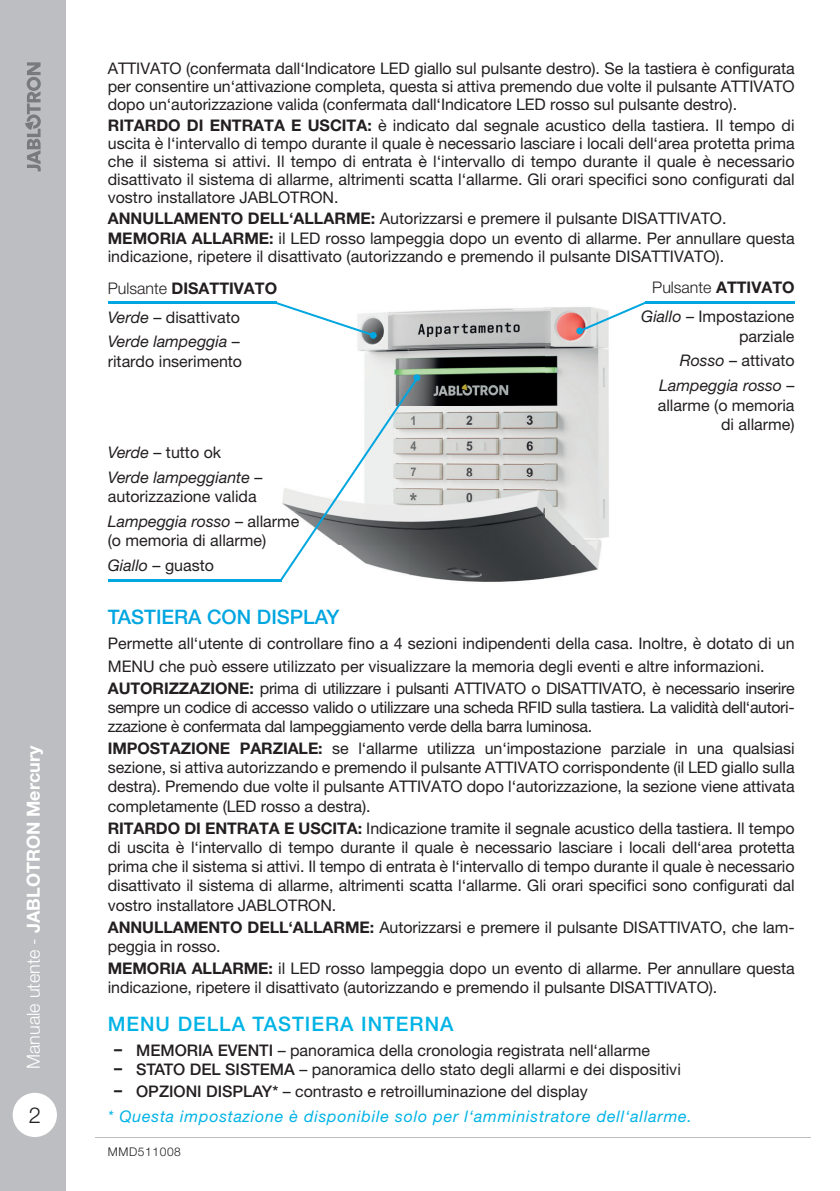
<style>
.page{position:relative;width:840px;height:1191px;background:#fff}
.page>*{position:absolute;margin:0;border:0;box-sizing:border-box;transform-origin:0 0}
.t1{font:300 22px "Helvetica Neue LT Pro";color:#231f20}
.t2{font:500 20px "Helvetica Neue LT Pro";letter-spacing:.05em;color:#00b3e5}
.t3{font:500 20px "Helvetica Neue LT Pro";color:#00a6e0}
.t4{font:700 18px "Helvetica Neue LT Pro";color:#fff}
.t5{font:16px/19.2px "Helvetica Neue LT Pro";color:#231f20}
.t6{font:16px/19.2px "Helvetica Neue LT Pro";letter-spacing:-.025em;color:#231f20}
.t7{font:italic 16px/24.8px "Helvetica Neue LT Pro";letter-spacing:.05em;color:#00b3e5}
.t8{font:italic 16px/24.8px "Helvetica Neue LT Pro";color:#231f20}
.t9{font:700 16px "Helvetica Neue LT Pro";color:#231f20}
.t10{font:300 16px "Helvetica Neue LT Pro";color:#231f20}
.t11{font:300 12px "Helvetica Neue LT Pro";letter-spacing:.05em;color:#231f20}
.s1{font-weight:300}
.s2{font-weight:700}
.s3{font-style:normal}
.s4{font-style:italic}
.s5{font-family:"Arial";font-weight:700}
.s6{font-weight:500}
.s7{font-family:"Arial";font-weight:700;font-style:normal;color:#231f20}
.s8{font-weight:500;font-style:normal;color:#231f20}
.s9{font-style:normal;color:#231f20}
</style>
<div class="page">
<div style="left:0;top:0;width:65px;height:1191px;background:#bdbec1"></div>
<svg style="left:25px;top:62px;width:16px;height:109px"></svg>
<div style="left:13px;top:1092px;width:44px;height:45px;background:#fff;border-radius:50%"></div>
<img style="left:273px;top:301px;width:336px;height:281px">
<svg style="left:279px;top:374px;width:141px;height:207px"></svg>
<hr style="left:108px;top:579px;width:173px;height:2px;background:#00a6e0">
<hr style="left:108px;top:302px;width:168px;height:2px;background:#00a6e0">
<hr style="left:644px;top:301px;width:150px;height:2px;background:#00a6e0">
<svg style="left:576px;top:301px;width:70px;height:33px"></svg>
<svg style="left:275px;top:302px;width:101px;height:37px"></svg>
<p class="t4" style="left:27px;top:1069px;width:325px;rotate:-90deg"><span class="s1">Manuale utente -</span> JABLOTRON Mercury</p>
<h1 class="t1" style="left:29px;top:1107px;width:14px">2</h1>
<p class="t5" style="left:108px;top:61px;width:688px;line-height:18px;text-align:justify">ATTIVATO (confermata dall‘Indicatore LED giallo sul pulsante destro). Se la tastiera è configurata per consentire un‘attivazione completa, questa si attiva premendo due volte il pulsante ATTIVATO dopo un‘autorizzazione valida (confermata dall‘Indicatore LED rosso sul pulsante destro).</p>
<p class="t5" style="left:108px;top:118px;width:688px;line-height:18px;text-align:justify"><span class="s2">RITARDO DI ENTRATA E USCITA:</span> è indicato dal segnale acustico della tastiera. Il tempo di uscita è l‘intervallo di tempo durante il quale è necessario lasciare i locali dell‘area protetta prima che il sistema si attivi. Il tempo di entrata è l‘intervallo di tempo durante il quale è necessario disattivato il sistema di allarme, altrimenti scatta l‘allarme. Gli orari specifici sono configurati dal vostro installatore JABLOTRON.</p>
<p class="t5" style="left:108px;top:209px;width:688px;line-height:20.8px"><span class="s2">ANNULLAMENTO DELL‘ALLARME:</span> Autorizzarsi e premere il pulsante DISATTIVATO.<br><span class="s2">MEMORIA ALLARME:</span> il LED rosso lampeggia dopo un evento di allarme. Per annullare questa</p>
<p class="t5" style="left:108px;top:249px;width:617px">indicazione, ripetere il disattivato (autorizzando e premendo il pulsante DISATTIVATO).</p>
<p class="t9" style="left:108px;top:282px;width:171px"><span class="s1">Pulsante</span> DISATTIVATO</p>
<p class="t10" style="left:652px;top:282px;width:144px">Pulsante <span class="s2">ATTIVATO</span></p>
<p class="t8" style="left:108px;top:306px;width:134px">Verde <span class="s3">– disattivato<br></span>Verde lampeggia <span class="s3">–</span></p>
<p class="t5" style="left:108px;top:353px;width:136px">ritardo inserimento</p>
<p class="t8" style="left:108px;top:442px;width:156px">Verde <span class="s3">– tutto ok<br></span>Verde lampeggiante <span class="s3">–</span></p>
<p class="t5" style="left:108px;top:486px;width:193px;line-height:24.8px">autorizzazione valida<br><span class="s4">Lampeggia rosso</span> – allarme</p>
<p class="t5" style="left:108px;top:530px;width:160px;line-height:24.8px">(o memoria di allarme)<br><span class="s4">Giallo</span> – guasto</p>
<p class="t5" style="left:641px;top:309px;width:155px;text-align:right"><span class="s4">Giallo</span> – Impostazione parziale</p>
<p class="t8" style="left:659px;top:350px;width:137px;text-align:right">Rosso <span class="s3">– attivato<br></span>Lampeggia rosso <span class="s3">–</span></p>
<p class="t5" style="left:657px;top:397px;width:138px;text-align:right">allarme (o memoria di allarme)</p>
<p class="t3" style="left:108px;top:609px;width:233px">TASTIERA CON DISPLAY</p>
<p class="t5" style="left:108px;top:634px;width:688px;line-height:22.4px">Permette all‘utente di controllare fino a 4 sezioni indipendenti della casa. Inoltre, è dotato di un<br>MENU che può essere utilizzato per visualizzare la memoria degli eventi e altre informazioni.<br><span class="s2">AUTORIZZAZIONE:</span> prima di utilizzare i pulsanti ATTIVATO o DISATTIVATO, è necessario inserire</p>
<p class="t6" style="left:108px;top:699px;width:688px">sempre un codice di accesso valido o utilizzare una scheda RFID sulla tastiera. La validità dell‘autori&shy;zzazione è confermata dal lampeggiamento verde della barra luminosa.</p>
<p class="t5" style="left:108px;top:740px;width:688px;text-align:justify"><span class="s2">IMPOSTAZIONE PARZIALE:</span> se l‘allarme utilizza un‘impostazione parziale in una qualsiasi sezione, si attiva autorizzando e premendo il pulsante ATTIVATO corrispondente (il LED giallo sulla destra). Premendo due volte il pulsante ATTIVATO dopo l‘autorizzazione, la sezione viene attivata completamente (LED rosso a destra).</p>
<p class="t5" style="left:108px;top:820px;width:688px;text-align:justify"><span class="s2">RITARDO DI ENTRATA E USCITA:</span> Indicazione tramite il segnale acustico della tastiera. Il tempo di uscita è l‘intervallo di tempo durante il quale è necessario lasciare i locali dell‘area protetta prima che il sistema si attivi. Il tempo di entrata è l‘intervallo di tempo durante il quale è necessario disattivato il sistema di allarme, altrimenti scatta l‘allarme. Gli orari specifici sono configurati dal vostro installatore JABLOTRON.</p>
<p class="t5" style="left:108px;top:919px;width:688px"><span class="s2">ANNULLAMENTO DELL‘ALLARME:</span> Autorizzarsi e premere il pulsante DISATTIVATO, che lam&shy;peggia in rosso.</p>
<p class="t5" style="left:108px;top:960px;width:688px"><span class="s2">MEMORIA ALLARME:</span> il LED rosso lampeggia dopo un evento di allarme. Per annullare questa indicazione, ripetere il disattivato (autorizzando e premendo il pulsante DISATTIVATO).</p>
<p class="t2" style="left:108px;top:1017px;width:347px">MENU DELLA TASTIERA INTERNA</p>
<p class="t5" style="left:113px;top:1042px;width:568px"><span class="s5">−</span> <span class="s6">MEMORIA EVENTI</span> – panoramica della cronologia registrata nell‘allarme<br><span class="s5">−</span> <span class="s6">STATO DEL SISTEMA</span> – panoramica dello stato degli allarmi e dei dispositivi</p>
<p class="t7" style="left:108px;top:1080px;width:585px;text-indent:6px"><span class="s7">−</span> <span class="s8">OPZIONI DISPLAY*</span> <span class="s9">– contrasto e retroilluminazione del display<br></span>* Questa impostazione è disponibile solo per l‘amministratore dell‘allarme.</p>
<p class="t11" style="left:108px;top:1147px;width:75px">MMD511008</p>
</div>
